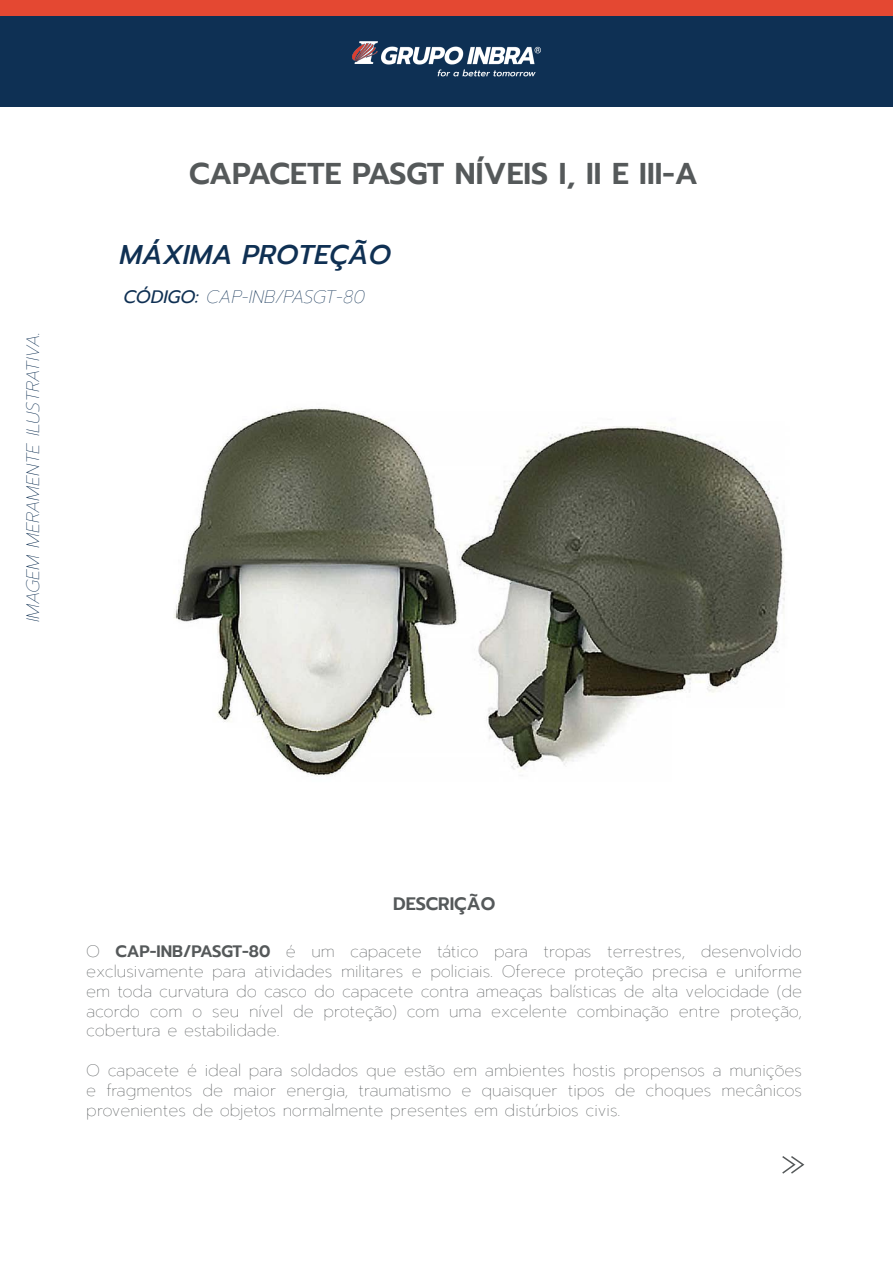
<style>
.page{position:relative;width:893px;height:1263px;background:#fff}
.page>*{position:absolute;margin:0;border:0;box-sizing:border-box;transform-origin:0 0}
.t1{font:600 30px "Prompt";color:#55595a}
.t2{font:italic 500 27px "Prompt";color:#0f3053}
.t3{font:italic 100 18px "Prompt";letter-spacing:-.05em;color:#0f3053}
.t4{font:italic 100 18px "Prompt";letter-spacing:-.03em;color:#0f3053}
.t5{font:600 18px "Prompt";color:#55595a}
.t6{font:100 16.5px/19.8px "Prompt";color:#55595a;text-align:justify}
.s1{font-weight:400}
.s2{font-weight:600}
</style>
<div class="page">
<div style="left:0;top:0;width:893px;height:106px;background:#0e3054"></div>
<img style="left:353px;top:42px;width:187px;height:35px">
<div style="left:0;top:0;width:893px;height:15px;background:#e44832"></div>
<svg style="left:782px;top:1156px;width:23px;height:18px"></svg>
<img style="left:174px;top:408px;width:611px;height:368px">
<p class="t3" style="left:21px;top:622px;width:292px;rotate:-90deg">IMAGEM MERAMENTE ILUSTRATIVA.</p>
<p class="t1" style="left:189px;top:151px;width:510px">CAPACETE PASGT NÍVEIS I, II E III-A</p>
<h2 class="t2" style="left:120px;top:235px;width:273px">MÁXIMA PROTEÇÃO</h2>
<p class="t4" style="left:123px;top:284px;width:243px"><span class="s1">CÓDIGO:</span> CAP-INB/PASGT-80</p>
<p class="t5" style="left:393px;top:891px;width:104px">DESCRIÇÃO</p>
<p class="t6" style="left:86px;top:942px;width:717px">O <span class="s2">CAP-INB/PASGT-80</span> é um capacete tático para tropas terrestres, desenvolvido exclusivamente para atividades militares e policiais. Oferece proteção precisa e uniforme em toda curvatura do casco do capacete contra ameaças balísticas de alta velocidade (de acordo com o seu nível de proteção) com uma excelente combinação entre proteção, cobertura e estabilidade.</p>
<p class="t6" style="left:86px;top:1060px;width:717px">O capacete é ideal para soldados que estão em ambientes hostis propensos a munições e fragmentos de maior energia, traumatismo e quaisquer tipos de choques mecânicos provenientes de objetos normalmente presentes em distúrbios civis.</p>
</div>
